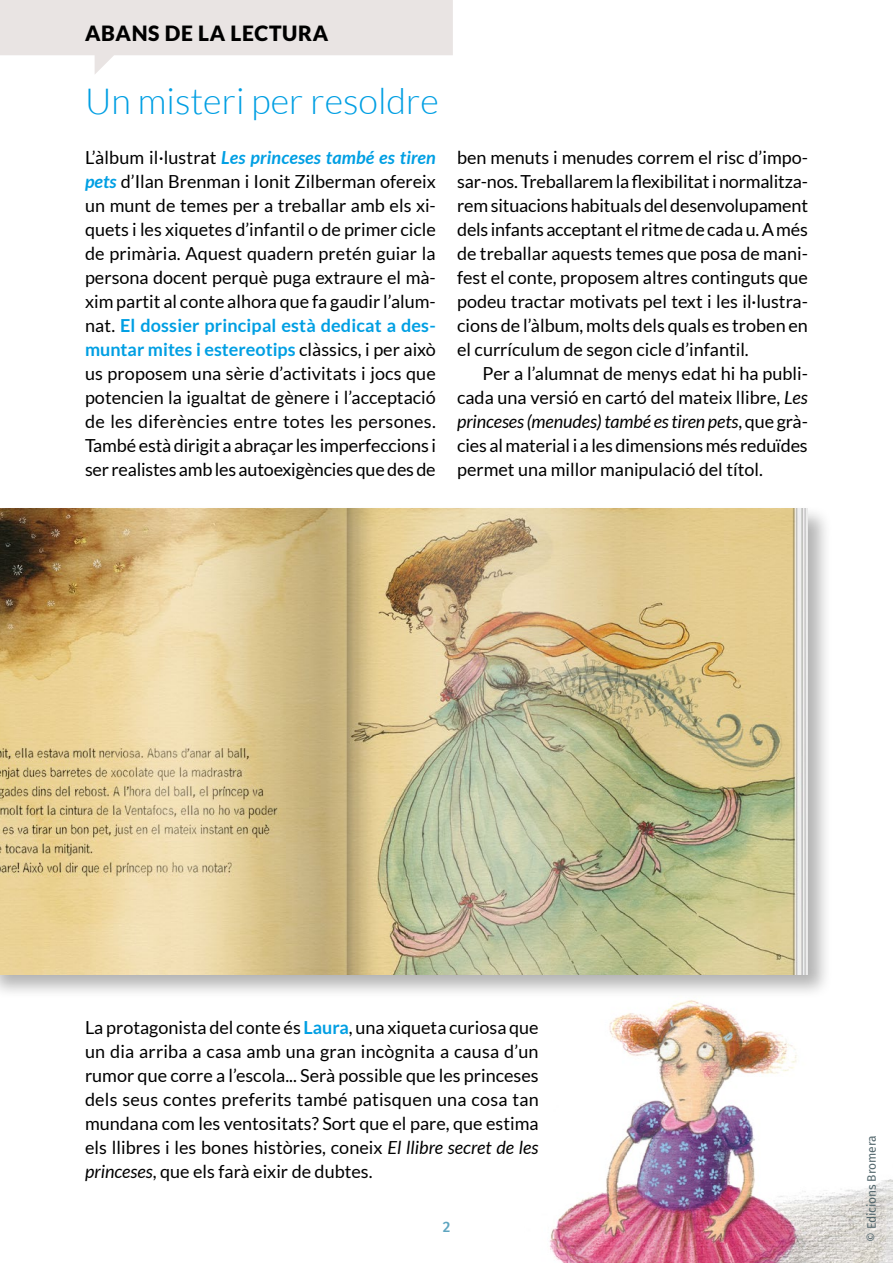
<style>
.page{position:relative;width:893px;height:1263px;background:#fff}
.page>*{position:absolute;margin:0;border:0;box-sizing:border-box;transform-origin:0 0}
.Títol_0{font:300 36px "Lato";color:#009fe3}
.Títol_3{font:900 21px "Lato";letter-spacing:.03em;color:#000}
.Text_INI{font:18px/24px "Lato";color:#000;text-align:justify}
.Text{font:18px/24px "Lato";color:#000;text-align:justify}
.t1{font:500 15px "Fira Sans";color:#5ea5c0}
.t2{font:12px "Fira Sans";letter-spacing:-.005em;color:#52666c}
.s1{font-weight:700;font-style:italic;color:#009fe3}
.s2{font-weight:700;color:#009fe3}
.s3{font-style:italic}
</style>
<div class="page">
<img style="left:549px;top:1000px;width:344px;height:263px">
<svg style="left:0;top:0;width:453px;height:74px"></svg>
<div style="left:0;top:504px;width:833px;height:495px;background:#000;opacity:.3"></div>
<img style="left:0;top:508px;width:808px;height:466px">
<p class="Títol_3" style="left:85px;top:21px;width:245px">ABANS DE LA LECTURA</p>
<p class="Títol_0" style="left:85px;top:82px;width:355px">Un misteri per resoldre</p>
<p class="Text_INI" style="left:85px;top:145px;width:352px">L’àlbum il·lustrat <span class="s1">Les princeses també es tiren pets</span> d’Ilan Brenman i Ionit Zilberman ofereix un munt de temes per a treballar amb els xi&shy;quets i les xiquetes d’infantil o de primer cicle de primària. Aquest quadern pretén guiar la persona docent perquè puga extraure el mà&shy;xim partit al conte alhora que fa gaudir l’alum&shy;nat. <span class="s2">El dossier principal està dedicat a des&shy;muntar mites i estereotips</span> clàssics, i per això us proposem una sèrie d’activitats i jocs que potencien la igualtat de gènere i l’acceptació de les diferències entre totes les persones.<br>També està dirigit a abraçar les imperfeccions i ser realistes amb les autoexigències que des de</p>
<p class="Text_INI" style="left:457px;top:145px;width:352px">ben menuts i menudes correm el risc d’impo&shy;sar-nos. Treballarem la flexibilitat i normalitza&shy;rem situacions habituals del desenvolupament dels infants acceptant el ritme de cada u. A més de treballar aquests temes que posa de mani&shy;fest el conte, proposem altres continguts que podeu tractar motivats pel text i les il·lustra&shy;cions de l’àlbum, molts dels quals es troben en el currículum de segon cicle d’infantil.</p>
<p class="Text" style="left:457px;top:361px;width:352px;text-indent:26px">Per a l’alumnat de menys edat hi ha publi&shy;cada una versió en cartó del mateix llibre, <span class="s3">Les princeses (menudes) també es tiren pets</span>, que grà&shy;cies al material i a les dimensions més reduïdes permet una millor manipulació del títol.</p>
<p class="Text_INI" style="left:85px;top:1015px;width:455px">La protagonista del conte és <span class="s2">Laura</span>, una xiqueta curiosa que un dia arriba a casa amb una gran incògnita a causa d’un rumor que corre a l’escola... Serà possible que les princeses dels seus contes preferits també patisquen una cosa tan mundana com les ventositats? Sort que el pare, que estima els llibres i les bones històries, coneix <span class="s3">El llibre secret de les princeses</span>, que els farà eixir de dubtes.</p>
<p class="t1" style="left:443px;top:1214px;width:9px">2</p>
<p class="t2" style="left:863px;top:1242px;width:108px;rotate:-90deg">© Edicions Bromera</p>
</div>
